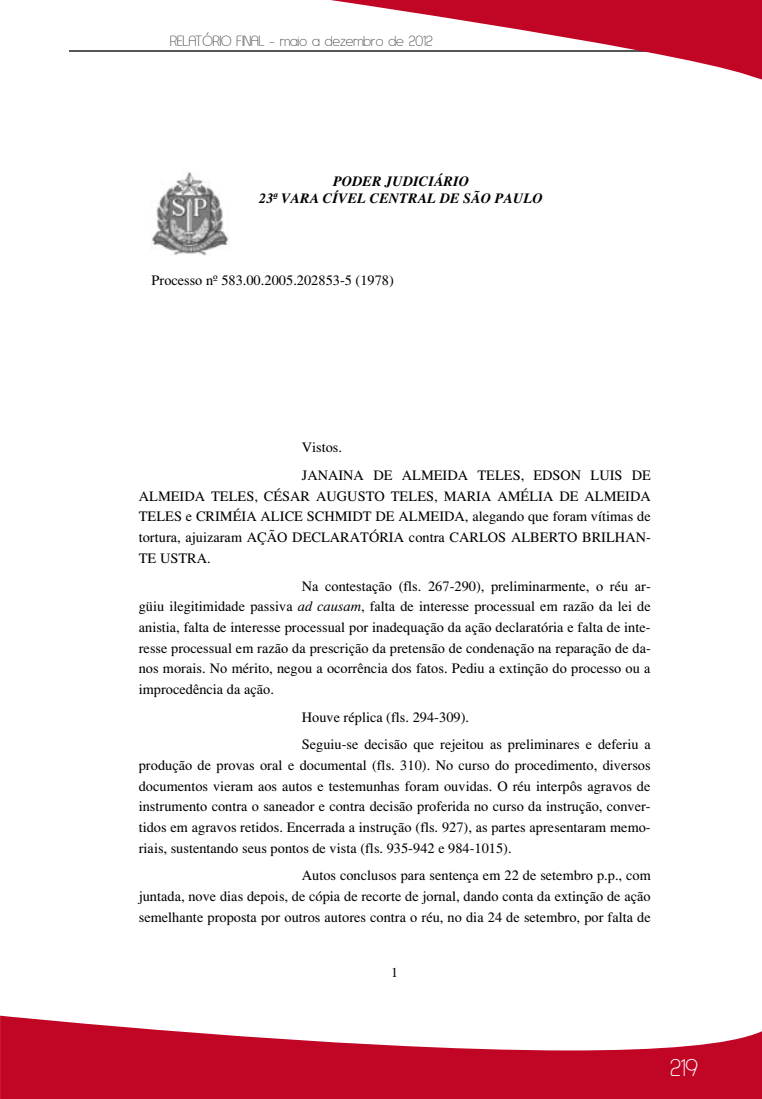
<style>
.page{position:relative;width:762px;height:1099px;background:#fff}
.page>*{position:absolute;margin:0;border:0;box-sizing:border-box;transform-origin:0 0}
.t1{font:28.75px "Asenine";color:#fff}
.t2{font:17.5px "Asenine";color:#565656}
.t3{font:14.38px/20.8px "Times";color:#000;text-align:justify}
.t4{font:italic 700 14.38px/16.5px "Times";color:#000;text-align:center}
.t5{font:13.75px "Times";color:#000}
.s1{font-style:italic}
</style>
<div class="page">
<svg style="left:0;top:1015px;width:762px;height:83px;fill:#c10525"></svg>
<hr style="left:69px;top:51px;width:629px;height:1px;background:#565656">
<svg style="left:267px;top:0;width:495px;height:80px"></svg>
<img style="left:151px;top:172px;width:78px;height:83px">
<p class="t2" style="left:170px;top:32px;width:264px">RelatóRio Final - maio a dezembro de 2012</p>
<p class="t4" style="left:259px;top:173px;width:285px">PODER JUDICIÁRIO<br>23ª VARA CÍVEL CENTRAL DE SÃO PAULO</p>
<p class="t3" style="left:151px;top:270px;width:244px">Processo nº 583.00.2005.202853-5 (1978)</p>
<p class="t3" style="left:302px;top:434px;width:351px;line-height:27.6px">Vistos.<br>JANAINA DE ALMEIDA TELES, EDSON LUIS DE</p>
<p class="t3" style="left:139px;top:485px;width:513px">ALMEIDA TELES, CÉSAR AUGUSTO TELES, MARIA AMÉLIA DE ALMEIDA TELES e CRIMÉIA ALICE SCHMIDT DE ALMEIDA, alegando que foram vítimas de tortura, ajuizaram AÇÃO DECLARATÓRIA contra CARLOS ALBERTO BRILHAN-TE USTRA.</p>
<p class="t3" style="left:139px;top:575px;width:513px;text-indent:163px">Na contestação (fls. 267-290), preliminarmente, o réu ar&shy;güiu ilegitimidade passiva <span class="s1">ad causam</span>, falta de interesse processual em razão da lei de anistia, falta de interesse processual por inadequação da ação declaratória e falta de inte&shy;resse processual em razão da prescrição da pretensão de condenação na reparação de da&shy;nos morais. No mérito, negou a ocorrência dos fatos. Pediu a extinção do processo ou a improcedência da ação.</p>
<p class="t3" style="left:302px;top:703px;width:350px;line-height:27.6px">Houve réplica (fls. 294-309).<br>Seguiu-se decisão que rejeitou as preliminares e deferiu a</p>
<p class="t3" style="left:139px;top:754px;width:513px">produção de provas oral e documental (fls. 310). No curso do procedimento, diversos documentos vieram aos autos e testemunhas foram ouvidas. O réu interpôs agravos de instrumento contra o saneador e contra decisão proferida no curso da instrução, conver&shy;tidos em agravos retidos. Encerrada a instrução (fls. 927), as partes apresentaram memo&shy;riais, sustentando seus pontos de vista (fls. 935-942 e 984-1015).</p>
<p class="t3" style="left:139px;top:865px;width:513px;text-indent:163px">Autos conclusos para sentença em 22 de setembro p.p., com juntada, nove dias depois, de cópia de recorte de jornal, dando conta da extinção de ação semelhante proposta por outros autores contra o réu, no dia 24 de setembro, por falta de</p>
<p class="t5" style="left:391px;top:964px;width:8px">1</p>
<h1 class="t1" style="left:670px;top:1052px;width:29px">219</h1>
</div>
